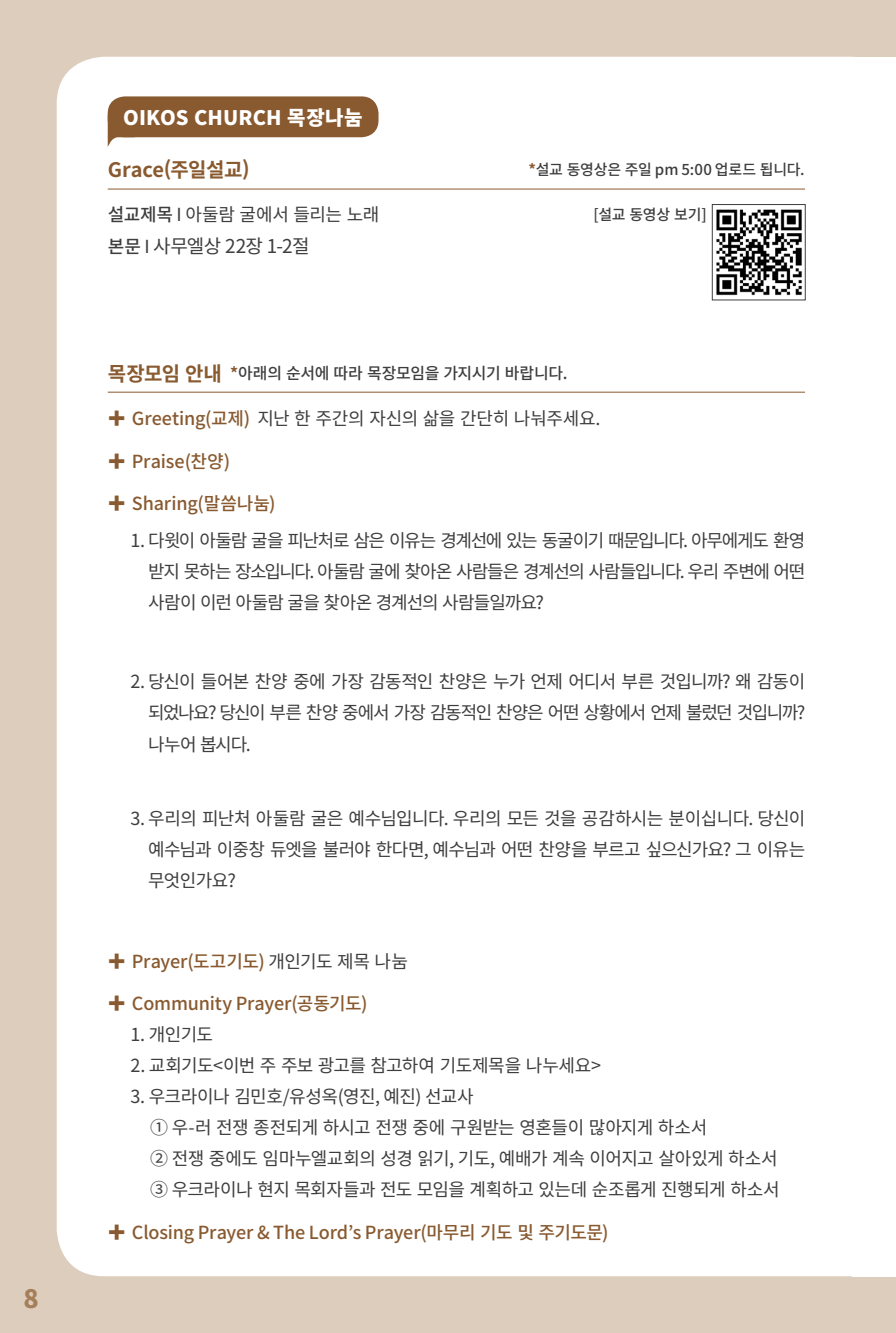
<style>
.page{position:relative;width:896px;height:1333px;background:#fff}
.page>*{position:absolute;margin:0;border:0;box-sizing:border-box;transform-origin:0 0}
.t1{font:900 25.2px "Noto Sans CJ Kkr";color:#a57f59}
.t2{font:900 20px "Noto Sans CJ Kkr";letter-spacing:.005em;color:#fff}
.t3{font:700 20px "Noto Sans CJ Kkr";letter-spacing:-.015em;color:#895a30}
.t4{font:19px "Noto Sans CJ Kkr";letter-spacing:-.025em;color:#3e3e3f}
.t5{font:18px/31px "Noto Sans CJ Kkr";letter-spacing:-.04em;color:#3e3e3f;text-align:justify}
.t6{font:500 18px "Noto Sans CJ Kkr";letter-spacing:-.01em;color:#895a30}
.t7{font:18px "Noto Sans CJ Kkr";letter-spacing:-.015em;color:#3e3e3f}
.t8{font:18px "Noto Sans CJ Kkr";letter-spacing:-.02em;color:#3e3e3f}
.t9{font:500 16px "Noto Sans CJ Kkr";letter-spacing:-.02em;color:#3e3e3f}
.t10{font:500 15px "Noto Sans CJ Kkr";letter-spacing:-.02em;color:#3e3e3f}
.s1{font-weight:700;color:#895a30}
.s2{font-weight:500}
.s3{font-weight:500;font-size:18px}
.s4{font-size:18px}
.s5{font-weight:700;font-size:20px;color:#895a30}
.s6{color:#895a30}
.s7{font-weight:500;color:#895a30}
.s8{font-weight:400}
.s9{font-weight:400;color:#3e3e3f}
</style>
<div class="page">
<div style="left:0;top:0;width:896px;height:1332px;background:#ddcdbd"></div>
<div style="left:57px;top:57px;width:839px;height:1219px;background:#fff;border-radius:47px"></div>
<div style="left:851px;top:57px;width:45px;height:1219px;background:#fff"></div>
<div style="left:108px;top:96px;width:270px;height:41px;background:#895a30;border-radius:17px"></div>
<svg style="left:108px;top:124px;width:27px;height:22px"></svg>
<hr style="left:108px;top:391px;width:697px;height:1px;background:#895a30">
<hr style="left:108px;top:188px;width:697px;height:1px;background:#895a30">
<img style="left:716px;top:209px;width:86px;height:87px">
<div style="left:712px;top:204px;width:94px;height:96px;border:1px solid #3e3e3f"></div>
<h1 class="t1" style="left:23px;top:1284px;width:17px">8</h1>
<p class="t2" style="left:123px;top:106px;width:241px">OIKOS CHURCH 목장나눔</p>
<p class="t3" style="left:108px;top:158px;width:143px">Grace(주일설교)</p>
<p class="t10" style="left:528px;top:161px;width:278px"><span class="s1">*</span>설교 동영상은 주일 pm 5:00 업로드 됩니다.</p>
<p class="t8" style="left:108px;top:204px;width:273px"><span class="s2">설교제목</span> I 아둘람 굴에서 들리는 노래</p>
<p class="t10" style="left:593px;top:206px;width:115px">[설교 동영상 보기]</p>
<p class="t4" style="left:108px;top:235px;width:203px"><span class="s3">본문</span> <span class="s4">I</span> 사무엘상 22장 1-2절</p>
<p class="t9" style="left:108px;top:364px;width:461px"><span class="s5">목장모임 안내</span> <span class="s1">*</span>아래의 순서에 따라 목장모임을 가지시기 바랍니다.</p>
<p class="t7" style="left:108px;top:408px;width:494px"><span class="s6">✚</span> <span class="s7">Greeting(교제)</span> 지난 한 주간의 자신의 삶을 간단히 나눠주세요.</p>
<p class="t6" style="left:108px;top:451px;width:124px"><span class="s8">✚</span> Praise(찬양)</p>
<p class="t6" style="left:108px;top:493px;width:169px"><span class="s8">✚</span> Sharing(말씀나눔)</p>
<p class="t5" style="left:148px;top:525px;width:658px;text-indent:-18px">1. 다윗이 아둘람 굴을 피난처로 삼은 이유는 경계선에 있는 동굴이기 때문입니다. 아무에게도 환영 받지 못하는 장소입니다. 아둘람 굴에 찾아온 사람들은 경계선의 사람들입니다. 우리 주변에 어떤 사람이 이런 아둘람 굴을 찾아온 경계선의 사람들일까요?</p>
<p class="t5" style="left:148px;top:666px;width:658px;text-indent:-18px">2. 당신이 들어본 찬양 중에 가장 감동적인 찬양은 누가 언제 어디서 부른 것입니까? 왜 감동이 되었나요? 당신이 부른 찬양 중에서 가장 감동적인 찬양은 어떤 상황에서 언제 불렀던 것입니까? 나누어 봅시다.</p>
<p class="t5" style="left:148px;top:802px;width:658px;text-indent:-18px">3. 우리의 피난처 아둘람 굴은 예수님입니다. 우리의 모든 것을 공감하시는 분이십니다. 당신이 예수님과 이중창 듀엣을 불러야 한다면, 예수님과 어떤 찬양을 부르고 싶으신가요? 그 이유는 무엇인가요?</p>
<p class="t6" style="left:108px;top:951px;width:302px"><span class="s8">✚</span> Prayer(도고기도) <span class="s9">개인기도 제목 나눔</span></p>
<p class="t6" style="left:108px;top:993px;width:261px"><span class="s8">✚</span> Community Prayer(공동기도)</p>
<p class="t5" style="left:130px;top:1019px;width:84px">1. 개인기도</p>
<p class="t5" style="left:130px;top:1050px;width:472px">2. 교회기도&lt;이번 주 주보 광고를 참고하여 기도제목을 나누세요&gt;</p>
<p class="t5" style="left:150px;top:1081px;width:631px;text-align:left;text-indent:-20px">3. 우크라이나 김민호/유성옥(영진, 예진) 선교사<br>① 우-러 전쟁 종전되게 하시고 전쟁 중에 구원받는 영혼들이 많아지게 하소서<br>② 전쟁 중에도 임마누엘교회의 성경 읽기, 기도, 예배가 계속 이어지고 살아있게 하소서 ③ 우크라이나 현지 목회자들과 전도 모임을 계획하고 있는데 순조롭게 진행되게 하소서</p>
<p class="t6" style="left:108px;top:1221px;width:502px"><span class="s8">✚</span> Closing Prayer &amp; The Lord’s Prayer(마무리 기도 및 주기도문)</p>
</div>
